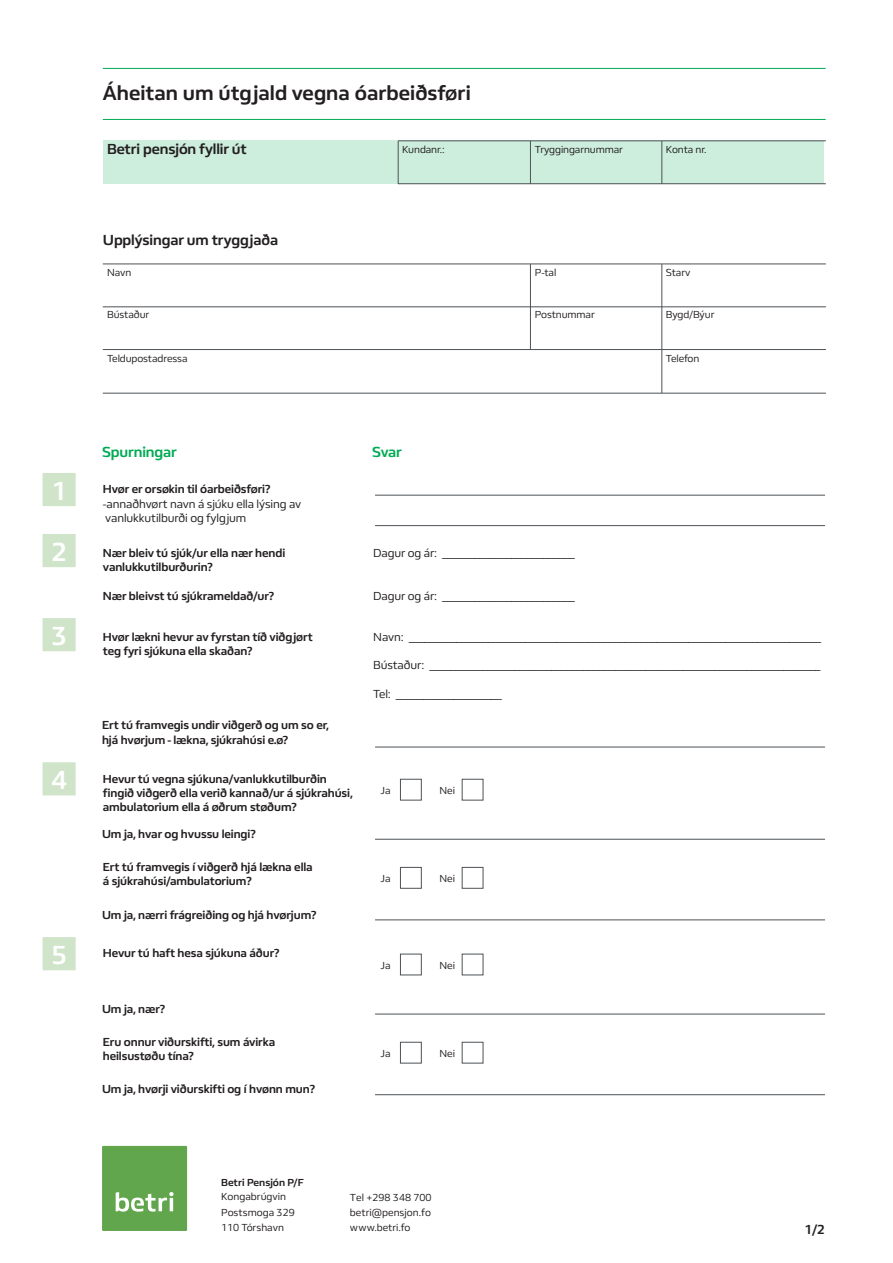
<style>
.page{position:relative;width:893px;height:1263px;background:#fff}
.page>*{position:absolute;margin:0;border:0;box-sizing:border-box;transform-origin:0 0}
.t1{font:700 27px "FS Hackney";color:#fff}
.t2{font:700 21px "FS Hackney";color:#231f20}
.t3{font:700 15px "FS Hackney";letter-spacing:-.01em;color:#231f20}
.t4{font:700 15px "FS Hackney";letter-spacing:-.01em;color:#00ab54}
.t5{font:700 13.5px "FS Hackney";color:#231f20}
.t6{font:700 12px/14.4px "FS Hackney";letter-spacing:-.01em;color:#231f20}
.t7{font:12px/14.4px "FS Hackney";letter-spacing:-.01em;color:#231f20}
.t8{font:10.5px/15.3px "FS Hackney";letter-spacing:-.01em;color:#231f20}
.t9{font:700 10.5px "FS Hackney";color:#231f20}
</style>
<div class="page">
<div style="left:104px;top:141px;width:720px;height:43px;background:#cdeedd"></div>
<div style="left:102px;top:1146px;width:85px;height:85px;background:#61a64c"></div>
<svg style="left:116px;top:1192px;width:57px;height:19px"></svg>
<hr style="left:103px;top:307px;width:723px;height:1px;background:#4d5256">
<hr style="left:398px;top:183px;width:428px;height:1px;background:#4d5256">
<hr style="left:103px;top:264px;width:723px;height:1px;background:#4d5256">
<hr style="left:398px;top:141px;width:428px;height:1px;background:#4d5256">
<hr style="left:103px;top:349px;width:723px;height:1px;background:#4d5256">
<hr style="left:103px;top:393px;width:723px;height:1px;background:#4d5256">
<hr style="left:375px;top:495px;width:450px;height:1px;background:#4d5256">
<hr style="left:375px;top:839px;width:450px;height:1px;background:#4d5256">
<hr style="left:375px;top:1014px;width:450px;height:1px;background:#4d5256">
<hr style="left:375px;top:919px;width:450px;height:1px;background:#4d5256">
<hr style="left:375px;top:1094px;width:450px;height:1px;background:#4d5256">
<hr style="left:375px;top:747px;width:450px;height:1px;background:#4d5256">
<hr style="left:375px;top:525px;width:450px;height:1px;background:#4d5256">
<hr style="left:662px;top:264px;width:1px;height:129px;background:#4d5256">
<hr style="left:662px;top:141px;width:1px;height:43px;background:#4d5256">
<hr style="left:530px;top:264px;width:1px;height:85px;background:#4d5256">
<hr style="left:530px;top:141px;width:1px;height:43px;background:#4d5256">
<hr style="left:398px;top:141px;width:1px;height:43px;background:#4d5256">
<hr style="left:103px;top:68px;width:723px;height:1px;background:#00ab54">
<hr style="left:103px;top:119px;width:723px;height:1px;background:#00ab54">
<div style="left:43px;top:473px;width:33px;height:33px;background:#cfe4c9"></div>
<div style="left:43px;top:762px;width:33px;height:33px;background:#cfe4c9"></div>
<div style="left:43px;top:937px;width:33px;height:33px;background:#cfe4c9"></div>
<div style="left:43px;top:534px;width:33px;height:33px;background:#cfe4c9"></div>
<div style="left:43px;top:618px;width:33px;height:33px;background:#cfe4c9"></div>
<div style="left:400px;top:779px;width:22px;height:21px;border:1px solid #4d5256"></div>
<div style="left:400px;top:954px;width:22px;height:21px;border:1px solid #4d5256"></div>
<div style="left:400px;top:867px;width:22px;height:22px;border:1px solid #4d5256"></div>
<div style="left:400px;top:1042px;width:22px;height:21px;border:1px solid #4d5256"></div>
<div style="left:462px;top:779px;width:21px;height:21px;border:1px solid #4d5256"></div>
<div style="left:462px;top:867px;width:21px;height:22px;border:1px solid #4d5256"></div>
<div style="left:462px;top:1042px;width:21px;height:21px;border:1px solid #4d5256"></div>
<h2 class="t2" style="left:103px;top:79px;width:369px">Áheitan um útgjald vegna óarbeiðsføri</h2>
<p class="t3" style="left:107px;top:139px;width:141px">Betri pensjón fyllir út</p>
<p class="t8" style="left:402px;top:141px;width:44px">Kundanr.:</p>
<p class="t8" style="left:535px;top:141px;width:90px">Tryggingarnummar</p>
<p class="t8" style="left:666px;top:141px;width:42px">Konta nr.</p>
<p class="t3" style="left:103px;top:230px;width:177px">Upplýsingar um tryggjaða</p>
<p class="t8" style="left:107px;top:265px;width:26px">Navn</p>
<p class="t8" style="left:107px;top:307px;width:44px">Bústaður</p>
<p class="t8" style="left:107px;top:350px;width:82px">Teldupostadressa</p>
<p class="t8" style="left:535px;top:265px;width:23px">P-tal</p>
<p class="t8" style="left:535px;top:307px;width:62px">Postnummar</p>
<p class="t8" style="left:666px;top:265px;width:26px">Starv</p>
<p class="t8" style="left:666px;top:307px;width:50px">Bygd/Býur</p>
<p class="t8" style="left:666px;top:351px;width:35px">Telefon</p>
<p class="t4" style="left:102px;top:442px;width:76px">Spurningar</p>
<p class="t4" style="left:372px;top:442px;width:31px">Svar</p>
<h1 class="t1" style="left:51px;top:472px;width:17px">1</h1>
<p class="t6" style="left:103px;top:482px;width:169px">Hvør er orsøkin til óarbeiðsføri?</p>
<p class="t7" style="left:103px;top:496px;width:200px">-annaðhvørt navn á sjúku ella lýsing av vanlukkutilburði og fylgjum</p>
<h1 class="t1" style="left:51px;top:533px;width:17px">2</h1>
<h1 class="t1" style="left:51px;top:617px;width:17px">3</h1>
<p class="t6" style="left:103px;top:545px;width:184px">Nær bleiv tú sjúk/ur ella nær hendi vanlukkutilburðurin?</p>
<p class="t6" style="left:103px;top:588px;width:173px">Nær bleivst tú sjúkrameldað/ur?</p>
<p class="t6" style="left:103px;top:629px;width:211px">Hvør lækni hevur av fyrstan tíð viðgjørt teg fyri sjúkuna ella skaðan?</p>
<p class="t7" style="left:373px;top:545px;width:203px">Dagur og ár: _________________________</p>
<p class="t7" style="left:373px;top:588px;width:203px">Dagur og ár: _________________________</p>
<p class="t7" style="left:373px;top:629px;width:449px">Navn: ______________________________________________________________________________</p>
<p class="t7" style="left:373px;top:658px;width:449px">Bústaður: __________________________________________________________________________</p>
<p class="t7" style="left:373px;top:686px;width:130px">Tel: ____________________</p>
<p class="t6" style="left:102px;top:717px;width:229px">Ert tú framvegis undir viðgerð og um so er, hjá hvørjum - lækna, sjúkrahúsi e.ø?</p>
<h1 class="t1" style="left:51px;top:762px;width:17px">4</h1>
<p class="t6" style="left:103px;top:771px;width:252px">Hevur tú vegna sjúkuna/vanlukkutilburðin fingið viðgerð ella verið kannað/ur á sjúkrahúsi, ambulatorium ella á øðrum støðum?</p>
<p class="t8" style="left:381px;top:782px;width:12px">Ja</p>
<p class="t8" style="left:440px;top:782px;width:17px">Nei</p>
<p class="t6" style="left:102px;top:826px;width:155px">Um ja, hvar og hvussu leingi?</p>
<p class="t6" style="left:103px;top:859px;width:211px">Ert tú framvegis í viðgerð hjá lækna ella á sjúkrahúsi/ambulatorium?</p>
<p class="t8" style="left:381px;top:870px;width:12px">Ja</p>
<p class="t8" style="left:440px;top:870px;width:17px">Nei</p>
<p class="t6" style="left:102px;top:907px;width:216px">Um ja, nærri frágreiðing og hjá hvørjum?</p>
<h1 class="t1" style="left:51px;top:936px;width:17px">5</h1>
<p class="t6" style="left:103px;top:946px;width:178px">Hevur tú haft hesa sjúkuna áður?</p>
<p class="t8" style="left:381px;top:957px;width:12px">Ja</p>
<p class="t8" style="left:440px;top:957px;width:17px">Nei</p>
<p class="t6" style="left:102px;top:1001px;width:65px">Um ja, nær?</p>
<p class="t6" style="left:103px;top:1034px;width:174px">Eru onnur viðurskifti, sum ávirka heilsustøðu tína?</p>
<p class="t8" style="left:381px;top:1045px;width:12px">Ja</p>
<p class="t8" style="left:440px;top:1045px;width:17px">Nei</p>
<p class="t6" style="left:102px;top:1082px;width:215px">Um ja, hvørji viðurskifti og í hvønn mun?</p>
<p class="t9" style="left:221px;top:1175px;width:84px">Betri Pensjón P/F</p>
<p class="t8" style="left:221px;top:1189px;width:75px">Kongabrúgvin<br>Postsmoga 329<br>110 Tórshavn</p>
<p class="t8" style="left:350px;top:1189px;width:83px;text-align:justify">Tel +298 348 700 betri@pensjon.fo www.betri.fo</p>
<p class="t5" style="left:804px;top:1220px;width:22px">1/2</p>
</div>
